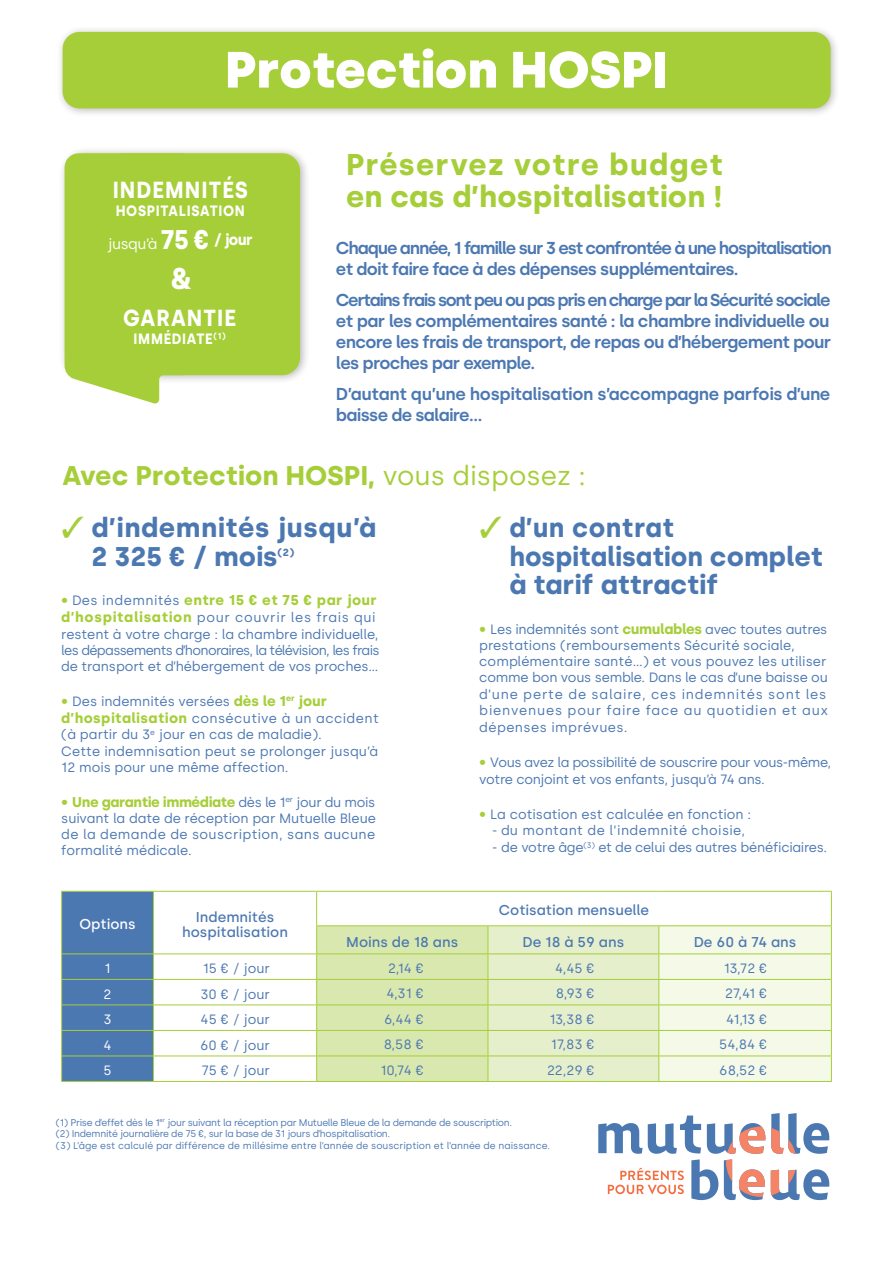
<style>
.page{position:relative;width:893px;height:1263px;background:#fff}
.page>*{position:absolute;margin:0;border:0;box-sizing:border-box;transform-origin:0 0}
.t1{font:900 51px "Silka";color:#fff}
.t2{font:700 30px "Silka";letter-spacing:.01em;color:#a6ce39}
.t3{font:700 30px "Silka";letter-spacing:.04em;color:#a6ce39}
.t4{font:700 30px "Silka";color:#fff}
.t5{font:700 27px/28.5px "Silka";color:#4c78b2;scale:.96 1}
.t6{font:700 27px "Silka";color:#a6ce39}
.t7{font:700 27px/28.5px "Silka";letter-spacing:.02em;color:#4c78b2}
.t8{font:700 23.25px "Silka";letter-spacing:.05em;color:#fff;scale:.9 1}
.t9{font:600 17.25px/20.7px "Silka";letter-spacing:-.04em;color:#4c78b2;text-align:justify}
.t10{font:600 17.25px/20.7px "Silka";letter-spacing:-.02em;color:#4c78b2}
.t11{font:600 17.25px "Silka";letter-spacing:-.065em;color:#4c78b2}
.t12{font:700 15px "Silka";letter-spacing:.05em;color:#fff;scale:.9 1}
.t13{font:15px "Silka";letter-spacing:-.03em;color:#fff}
.t14{font:500 14.25px "Silka";color:#4c78b2}
.t15{font:700 14.25px "Silka";letter-spacing:-.025em;color:#a6ce39}
.t16{font:700 14.25px "Silka";letter-spacing:.03em;color:#a6ce39}
.t17{font:500 14.25px "Silka";color:#fff}
.t18{font:13.5px/16.2px "Silka";color:#4c78b2}
.t19{font:13.5px/17.1px "Silka";letter-spacing:.06em;color:#4c78b2}
.t20{font:13.5px "Silka";letter-spacing:-.02em;color:#4c78b2}
.t21{font:13.5px/17.1px "Silka";letter-spacing:-.03em;color:#4c78b2}
.t22{font:13.5px "Silka";letter-spacing:.03em;color:#4c78b2}
.t23{font:13.5px "Silka";color:#fff}
.t24{font:700 10.35px "Silka";color:#4c78b2}
.t25{font:9.75px/11.7px "Silka";letter-spacing:-.03em;color:#4c78b2}
.t26{font:9.75px "Silka";color:#4c78b2}
.s1{font-weight:700;font-size:27px}
.s2{font-weight:400}
.s3{color:#a6ce39}
.s4{font-weight:500;font-size:15px;color:#a6ce39}
.s5{font-weight:700;font-size:14.25px;color:#a6ce39}
.s6{font-weight:500;font-size:15px}
.s7{font-weight:400;font-size:13.5px;color:#4c78b2}
</style>
<div class="page">
<svg style="left:154px;top:892px;width:677px;height:165px"></svg>
<hr style="left:153px;top:891px;width:164px;height:1px;background:#a6ce39">
<hr style="left:317px;top:891px;width:171px;height:1px;background:#a6ce39">
<hr style="left:316px;top:892px;width:1px;height:33px;background:#a6ce39">
<hr style="left:488px;top:891px;width:171px;height:1px;background:#a6ce39">
<hr style="left:659px;top:891px;width:173px;height:1px;background:#a6ce39">
<hr style="left:831px;top:892px;width:1px;height:33px;background:#a6ce39">
<hr style="left:316px;top:925px;width:172px;height:1px;background:#a6ce39">
<hr style="left:488px;top:925px;width:171px;height:1px;background:#a6ce39">
<hr style="left:659px;top:925px;width:173px;height:1px;background:#a6ce39">
<hr style="left:153px;top:953px;width:164px;height:1px;background:#a6ce39">
<hr style="left:153px;top:979px;width:164px;height:1px;background:#a6ce39">
<hr style="left:153px;top:1004px;width:164px;height:1px;background:#a6ce39">
<hr style="left:153px;top:1030px;width:164px;height:1px;background:#a6ce39">
<hr style="left:153px;top:1055px;width:164px;height:1px;background:#a6ce39">
<svg style="left:61px;top:891px;width:93px;height:190px;background:#507cab"></svg>
<svg style="left:316px;top:926px;width:516px;height:155px;background:#e3eec4"></svg>
<hr style="left:61px;top:1081px;width:92px;height:1px;background:#a6ce39">
<hr style="left:153px;top:1081px;width:164px;height:1px;background:#a6ce39">
<hr style="left:317px;top:1081px;width:171px;height:1px;background:#a6ce39">
<hr style="left:488px;top:1081px;width:171px;height:1px;background:#a6ce39">
<hr style="left:659px;top:1081px;width:173px;height:1px;background:#a6ce39">
<div style="left:56px;top:25px;width:784px;height:93px;background:#231f20;opacity:.31"></div>
<div style="left:63px;top:32px;width:768px;height:76px;background:#a6ce39;border-radius:17px"></div>
<div style="left:58px;top:146px;width:252px;height:238px;background:#231f20;opacity:.31"></div>
<div style="left:106px;top:153px;width:194px;height:222px;background:#a6ce39;border-radius:18px"></div>
<svg style="left:65px;top:153px;width:131px;height:251px"></svg>
<svg style="left:771px;top:1113px;width:58px;height:41px"></svg>
<svg style="left:771px;top:1169px;width:58px;height:31px"></svg>
<svg style="left:598px;top:1115px;width:167px;height:85px"></svg>
<p class="t1" style="left:225px;top:39px;width:444px">Protection HOSPI</p>
<p class="t8" style="left:113px;top:176px;width:152px">INDEMNITÉS</p>
<p class="t12" style="left:116px;top:202px;width:145px">HOSPITALISATION</p>
<p class="t13" style="left:108px;top:235px;width:146px">jusqu’à <span class="s1">75 €</span> <sup>/</sup> <sup>jour</sup></p>
<p class="t4" style="left:171px;top:261px;width:22px">&amp;</p>
<p class="t8" style="left:123px;top:304px;width:127px">GARANTIE</p>
<p class="t12" style="left:134px;top:329px;width:104px">IMMÉDIATE<sup>(1)</sup></p>
<p class="t3" style="left:346px;top:147px;width:378px">Préservez votre budget</p>
<p class="t2" style="left:346px;top:179px;width:378px">en cas d’hospitalisation !</p>
<p class="t11" style="left:336px;top:238px;width:497px">Chaque année, 1 famille sur 3 est confrontée à une hospitalisation</p>
<p class="t9" style="left:336px;top:259px;width:404px">et doit faire face à des dépenses supplémentaires.</p>
<p class="t9" style="left:336px;top:290px;width:497px">Certains frais sont peu ou pas pris en charge par la Sécurité sociale et par les complémentaires santé : la chambre individuelle ou encore les frais de transport, de repas ou d’hébergement pour les proches par exemple.</p>
<p class="t10" style="left:336px;top:383px;width:496px">D’autant qu’une hospitalisation s’accompagne parfois d’une baisse de salaire…</p>
<p class="t6" style="left:63px;top:460px;width:525px">Avec Protection HOSPI, <span class="s2">vous disposez :</span></p>
<p class="t7" style="left:91px;top:514px;width:286px;text-indent:-30px"><span class="s3">✓</span> d’indemnités jusqu’à<br>2 325 € / mois</p>
<p class="t5" style="left:509px;top:514px;width:328px;text-indent:-30px"><span class="s3">✓</span> d’un contrat hospitalisation complet à tarif attractif</p>
<p class="t20" style="left:479px;top:621px;width:350px"><span class="s4">•</span> Les indemnités sont <span class="s5">cumulables</span> avec toutes autres</p>
<p class="t18" style="left:479px;top:637px;width:349px">prestations (remboursements Sécurité sociale, complémentaire santé...) et vous pouvez les utiliser</p>
<p class="t18" style="left:479px;top:670px;width:350px">comme bon vous semble. Dans le cas d’une baisse ou</p>
<p class="t19" style="left:479px;top:685px;width:349px">d’une perte de salaire, ces indemnités sont les</p>
<p class="t19" style="left:479px;top:701px;width:350px">bienvenues pour faire face au quotidien et aux dépenses imprévues.</p>
<p class="t21" style="left:479px;top:754px;width:353px"><span class="s4">•</span> Vous avez la possibilité de souscrire pour vous-même, votre conjoint et vos enfants, jusqu’à 74 ans.</p>
<p class="t18" style="left:479px;top:806px;width:273px"><span class="s4">•</span> La cotisation est calculée en fonction :</p>
<p class="t22" style="left:492px;top:822px;width:255px">- du montant de l’indemnité choisie,</p>
<p class="t20" style="left:492px;top:840px;width:337px">- de votre âge<sup>(3)</sup> et de celui des autres bénéficiaires.</p>
<p class="t24" style="left:278px;top:546px;width:18px">(2)</p>
<p class="t16" style="left:61px;top:592px;width:317px"><span class="s6">•</span> <span class="s7">Des indemnités</span> entre 15 € et 75 € par jour</p>
<p class="t18" style="left:61px;top:610px;width:320px"><span class="s5">d’hospitalisation</span> pour couvrir les frais qui restent à votre charge : la chambre individuelle, les dépassements d’honoraires, la télévision, les frais de transport et d’hébergement de vos proches...</p>
<p class="t18" style="left:61px;top:693px;width:319px;line-height:17.1px"><span class="s4">•</span> Des indemnités versées <span class="s5">dès le 1</span><sup>er</sup> <span class="s5">jour d’hospitalisation</span> consécutive à un accident</p>
<p class="t18" style="left:61px;top:726px;width:262px">(à partir du 3<sup>e</sup> jour en cas de maladie).</p>
<p class="t18" style="left:61px;top:743px;width:318px">Cette indemnisation peut se prolonger jusqu’à</p>
<p class="t18" style="left:61px;top:759px;width:229px">12 mois pour une même affection.</p>
<p class="t15" style="left:61px;top:793px;width:315px"><span class="s6">•</span> Une garantie immédiate <span class="s7">dès le 1</span><sup>er</sup> <span class="s7">jour du mois</span></p>
<p class="t18" style="left:61px;top:810px;width:316px;text-align:justify">suivant la date de réception par Mutuelle Bleue de la demande de souscription, sans aucune formalité médicale.</p>
<p class="t17" style="left:79px;top:916px;width:58px">Options</p>
<p class="t14" style="left:196px;top:908px;width:80px">Indemnités</p>
<p class="t14" style="left:182px;top:923px;width:107px">hospitalisation</p>
<p class="t14" style="left:499px;top:902px;width:152px">Cotisation mensuelle</p>
<p class="t14" style="left:346px;top:933px;width:114px">Moins de 18 ans</p>
<p class="t14" style="left:523px;top:933px;width:103px">De 18 à 59 ans</p>
<p class="t14" style="left:694px;top:933px;width:104px">De 60 à 74 ans</p>
<p class="t23" style="left:105px;top:960px;width:8px">1</p>
<p class="t18" style="left:203px;top:960px;width:69px">15 € / jour</p>
<p class="t18" style="left:388px;top:960px;width:38px">2,14 €</p>
<p class="t18" style="left:555px;top:960px;width:41px">4,45 €</p>
<p class="t18" style="left:724px;top:960px;width:45px">13,72 €</p>
<p class="t23" style="left:104px;top:986px;width:9px">2</p>
<p class="t18" style="left:200px;top:986px;width:71px">30 € / jour</p>
<p class="t18" style="left:386px;top:985px;width:39px">4,31 €</p>
<p class="t18" style="left:556px;top:985px;width:41px">8,93 €</p>
<p class="t18" style="left:725px;top:985px;width:44px">27,41 €</p>
<p class="t23" style="left:103px;top:1011px;width:10px">3</p>
<p class="t18" style="left:201px;top:1011px;width:71px">45 € / jour</p>
<p class="t18" style="left:384px;top:1011px;width:41px">6,44 €</p>
<p class="t18" style="left:549px;top:1011px;width:47px">13,38 €</p>
<p class="t18" style="left:726px;top:1011px;width:43px">41,13 €</p>
<p class="t23" style="left:103px;top:1037px;width:10px">4</p>
<p class="t18" style="left:200px;top:1037px;width:71px">60 € / jour</p>
<p class="t18" style="left:384px;top:1036px;width:42px">8,58 €</p>
<p class="t18" style="left:551px;top:1036px;width:46px">17,83 €</p>
<p class="t18" style="left:719px;top:1036px;width:50px">54,84 €</p>
<p class="t23" style="left:103px;top:1062px;width:10px">5</p>
<p class="t18" style="left:201px;top:1062px;width:70px">75 € / jour</p>
<p class="t18" style="left:380px;top:1062px;width:45px">10,74 €</p>
<p class="t18" style="left:547px;top:1062px;width:50px">22,29 €</p>
<p class="t18" style="left:719px;top:1062px;width:50px">68,52 €</p>
<p class="t25" style="left:56px;top:1116px;width:458px">(1) Prise d’effet dès le 1<sup>er</sup> jour suivant la réception par Mutuelle Bleue de la demande de souscription. (2) Indemnité journalière de 75 €, sur la base de 31 jours d’hospitalisation.</p>
<p class="t26" style="left:56px;top:1140px;width:496px">(3) L’âge est calcuIé par différence de millésime entre l’année de souscription et l’année de naissance.</p>
</div>
